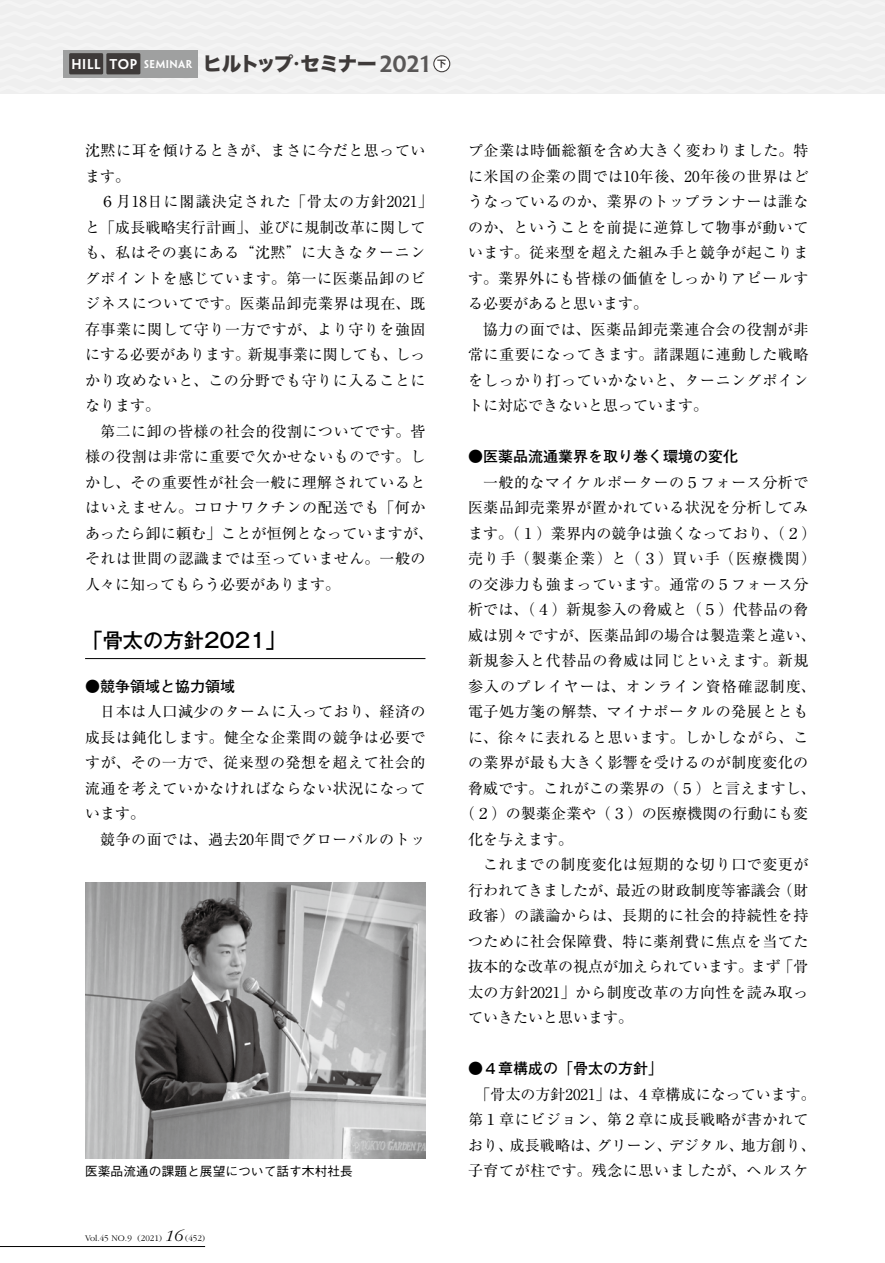
<style>
.page{position:relative;width:885px;height:1263px;background:#fff}
.page>*{position:absolute;margin:0;border:0;box-sizing:border-box;transform-origin:0 0}
.t1{font:500 20.25px "Gothic MB101 Pr 6 N";color:#000}
.t2{font:19.5px "Hira Kaku Std N W8";letter-spacing:-.06em;color:#3e3a39}
.t3{font:15px/25.5px "Ryumin Pr 6 N";letter-spacing:.035em;color:#000}
.t4{font:15px "Ryumin Pr 6 N";letter-spacing:.01em;color:#000}
.t5{font:15px "Ryumin Pr 6 N";color:#000}
.t6{font:700 15px "Futo Go B101 Pr 6 N";color:#000}
.t7{font:15px "Ryumin Pr 6 N";letter-spacing:.08em;color:#000}
.t8{font:15px "Ryumin Pr 6 N";letter-spacing:.065em;color:#000}
.t9{font:500 12.75px "Gothic BBB Pr 6 N";color:#000}
.t10{font:12.75px "Penumbra Semibold Flare";letter-spacing:.05em;color:#fff}
.t11{font:300 9px "Garamond";color:#000}
.t12{font:700 9px "Shin Go Pro De";color:#3e3a39}
.s1{font-size:10.2px}
.s2{font-family:"Hira Kaku Std N W4"}
.s3{font-family:"Penumbra Semibold Flare";font-size:21px;color:#595757}
.s4{font-style:italic;font-size:16.5px}
</style>
<div class="page">
<div style="left:0;top:0;width:884px;height:94px;background:#efefef"></div>
<hr style="left:0;top:1246px;width:205px;height:1px;background:#000">
<hr style="left:85px;top:658px;width:340px;height:1px;background:#000">
<div style="left:64px;top:50px;width:134px;height:28px;background:#9fa0a0"></div>
<div style="left:69px;top:53px;width:34px;height:21px;background:#3e3a39"></div>
<div style="left:106px;top:53px;width:34px;height:21px;background:#3e3a39"></div>
<div style="left:434px;top:56px;width:15px;height:16px;background:#fff;border-radius:50%"></div>
<div style="left:433px;top:55px;width:17px;height:17px;border:1px solid #3e3a39;border-radius:50%"></div>
<img style="left:85px;top:882px;width:340px;height:277px">
<p class="t10" style="left:71px;top:56px;width:122px">HILL TOP <span class="s1">SEMINAR</span></p>
<h2 class="t2" style="left:202px;top:53px;width:229px">ヒルトップ<span class="s2">・</span>セミナー <span class="s3">2021</span></h2>
<p class="t12" style="left:437px;top:56px;width:10px">下</p>
<p class="t3" style="left:85px;top:137px;width:342px">沈黙に耳を傾けるときが、まさに今だと思っています。</p>
<p class="t3" style="left:85px;top:188px;width:349px;text-indent:15px">６月18日に閣議決定された「骨太の方針2021」と「成長戦略実行計画」、並びに規制改革に関しても、私はその裏にある“沈黙”に大きなターニングポイントを感じています。第一に医薬品卸のビジネスについてです。医薬品卸売業界は現在、既存事業に関して守り一方ですが、より守りを強固にする必要があります。新規事業に関しても、しっかり攻めないと、この分野でも守りに入ることになります。</p>
<p class="t3" style="left:85px;top:417px;width:349px;text-indent:15px">第二に卸の皆様の社会的役割についてです。皆様の役割は非常に重要で欠かせないものです。しかし、その重要性が社会一般に理解されているとはいえません。コロナワクチンの配送でも「何かあったら卸に頼む」ことが恒例となっていますが、それは世間の認識までは至っていません。一般の人々に知ってもらう必要があります。</p>
<h1 class="t1" style="left:82px;top:624px;width:205px">「骨太の方針2021」</h1>
<p class="t6" style="left:85px;top:674px;width:151px">●競争領域と協力領域</p>
<p class="t3" style="left:85px;top:698px;width:342px;text-align:justify;text-indent:15px">日本は人口減少のタームに入っており、経済の成長は鈍化します。健全な企業間の競争は必要ですが、その一方で、従来型の発想を超えて社会的流通を考えていかなければならない状況になっています。</p>
<p class="t3" style="left:100px;top:825px;width:327px">競争の面では、過去20年間でグローバルのトッ</p>
<p class="t9" style="left:85px;top:1161px;width:269px">医薬品流通の課題と展望について話す木村社長</p>
<p class="t11" style="left:85px;top:1233px;width:121px">Vol.45 NO.9 (2021) <span class="s4">16</span> (452)</p>
<p class="t3" style="left:468px;top:137px;width:342px;text-align:justify">プ企業は時価総額を含め大きく変わりました。特に米国の企業の間では10年後、20年後の世界はどうなっているのか、業界のトップランナーは誰なのか、ということを前提に逆算して物事が動いています。従来型を超えた組み手と競争が起こります。業界外にも皆様の価値をしっかりアピールする必要があると思います。</p>
<p class="t3" style="left:468px;top:315px;width:342px;text-align:justify;text-indent:15px">協力の面では、医薬品卸売業連合会の役割が非常に重要になってきます。諸課題に連動した戦略をしっかり打っていかないと、ターニングポイントに対応できないと思っています。</p>
<p class="t6" style="left:468px;top:444px;width:271px">●医薬品流通業界を取り巻く環境の変化</p>
<p class="t3" style="left:483px;top:468px;width:327px">一般的なマイケルポーターの５フォース分析で</p>
<p class="t3" style="left:468px;top:494px;width:342px">医薬品卸売業界が置かれている状況を分析してみ</p>
<p class="t4" style="left:468px;top:521px;width:350px">ます。（１）業界内の競争は強くなっており、（２）</p>
<p class="t7" style="left:468px;top:547px;width:350px">売り手（製薬企業）と（３）買い手（医療機関）</p>
<p class="t3" style="left:468px;top:570px;width:342px">の交渉力も強まっています。通常の５フォース分</p>
<p class="t4" style="left:468px;top:598px;width:342px">析では、（４）新規参入の脅威と（５）代替品の脅</p>
<p class="t4" style="left:468px;top:623px;width:349px">威は別々ですが、医薬品卸の場合は製造業と違い、</p>
<p class="t3" style="left:468px;top:647px;width:342px">新規参入と代替品の脅威は同じといえます。新規</p>
<p class="t8" style="left:468px;top:674px;width:349px">参入のプレイヤーは、オンライン資格確認制度、</p>
<p class="t3" style="left:468px;top:698px;width:342px">電子処方箋の解禁、マイナポータルの発展ととも</p>
<p class="t3" style="left:468px;top:723px;width:342px">に、徐々に表れると思います。しかしながら、こ</p>
<p class="t3" style="left:468px;top:749px;width:342px">の業界が最も大きく影響を受けるのが制度変化の</p>
<p class="t4" style="left:468px;top:776px;width:349px">脅威です。これがこの業界の（５）と言えますし、</p>
<p class="t4" style="left:459px;top:802px;width:350px">（２）の製薬企業や（３）の医療機関の行動にも変</p>
<p class="t3" style="left:468px;top:825px;width:106px">化を与えます。</p>
<p class="t3" style="left:483px;top:851px;width:327px">これまでの制度変化は短期的な切り口で変更が</p>
<p class="t5" style="left:468px;top:878px;width:342px">行われてきましたが、最近の財政制度等審議会（財</p>
<p class="t3" style="left:468px;top:902px;width:342px">政審）の議論からは、長期的に社会的持続性を持</p>
<p class="t3" style="left:468px;top:927px;width:342px">つために社会保障費、特に薬剤費に焦点を当てた</p>
<p class="t5" style="left:468px;top:955px;width:342px">抜本的な改革の視点が加えられています。まず「骨</p>
<p class="t3" style="left:468px;top:978px;width:342px">太の方針2021」から制度改革の方向性を読み取っ</p>
<p class="t5" style="left:468px;top:1006px;width:166px">ていきたいと思います。</p>
<p class="t6" style="left:468px;top:1056px;width:196px">●４章構成の「骨太の方針」</p>
<p class="t3" style="left:468px;top:1080px;width:349px;text-align:center">「骨太の方針2021」は、４章構成になっています。第１章にビジョン、第２章に成長戦略が書かれており、成長戦略は、グリーン、デジタル、地方創り、子育てが柱です。残念に思いましたが、ヘルスケ</p>
</div>
